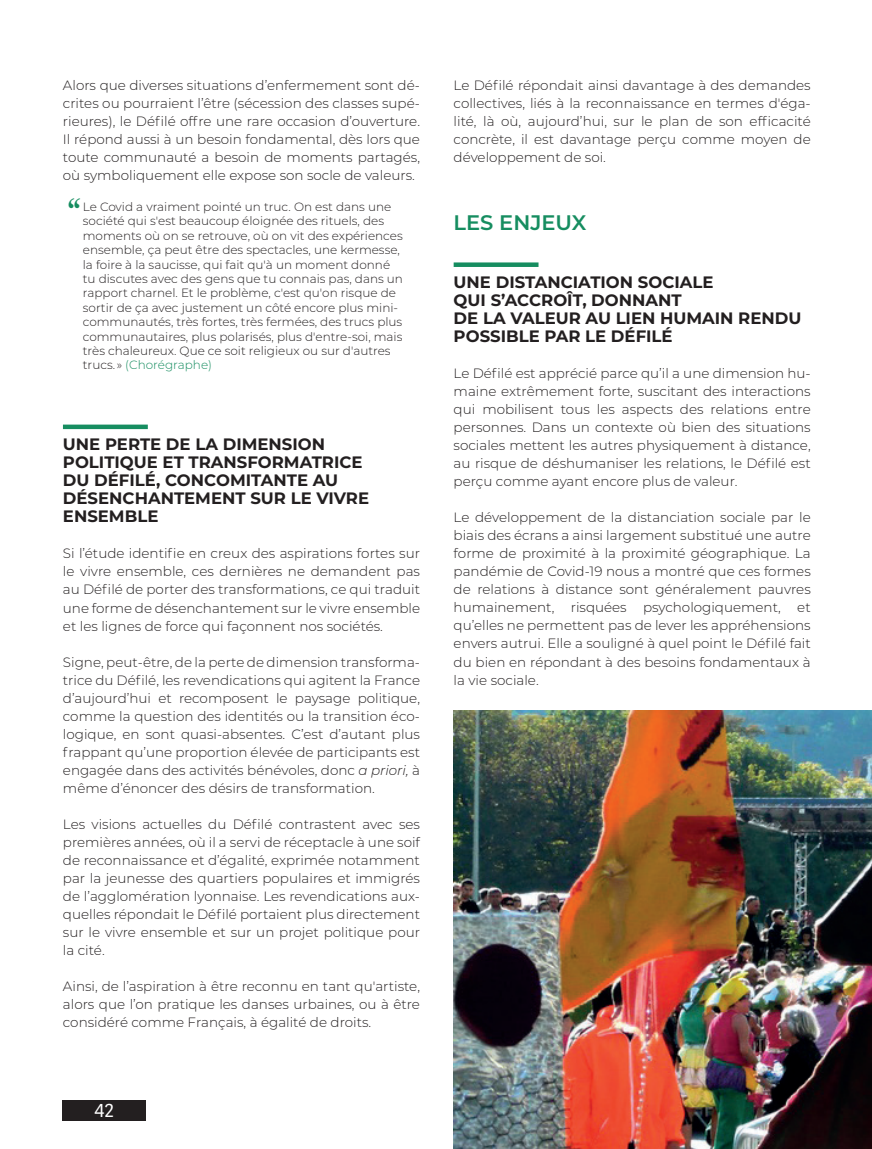
<style>
.page{position:relative;width:872px;height:1149px;background:#fff}
.page>*{position:absolute;margin:0;border:0;box-sizing:border-box;transform-origin:0 0}
.t1{font:600 27.15px "Zapf Intl ITC Std";color:#168d60;scale:.93 1}
.t2{font:600 21px "Montserrat";color:#168d60}
.t3{font:18px "Adelle Sans";color:#fff}
.t4{font:700 16.5px/18px "Montserrat";color:#231f20}
.t5{font:300 13.5px/18px "Montserrat";color:#231f20;text-align:justify}
.t6{font:300 12px/14.4px "Montserrat";color:#231f20}
.s1{color:#168d60}
.s2{font-style:italic}
</style>
<div class="page">
<div style="left:63px;top:1099px;width:83px;height:21px;background:#231f20"></div>
<div style="left:453px;top:262px;width:85px;height:5px;background:#168d60"></div>
<div style="left:63px;top:424px;width:85px;height:5px;background:#168d60"></div>
<img style="left:453px;top:710px;width:419px;height:438px">
<p class="t5" style="left:63px;top:76px;width:358px">Alors que diverses situations d’enfermement sont dé&shy;crites ou pourraient l’être (sécession des classes supé&shy;rieures), le Défilé offre une rare occasion d’ouverture.<br>Il répond aussi à un besoin fondamental, dès lors que toute communauté a besoin de moments partagés, où symboliquement elle expose son socle de valeurs.</p>
<h1 class="t1" style="left:67px;top:193px;width:17px">“</h1>
<p class="t6" style="left:83px;top:199px;width:322px">Le Covid a vraiment pointé un truc. On est dans une société qui s'est beaucoup éloignée des rituels, des moments où on se retrouve, où on vit des expériences ensemble, ça peut être des spectacles, une kermesse, la foire à la saucisse, qui fait qu'à un moment donné tu discutes avec des gens que tu connais pas, dans un rapport charnel. Et le problème, c'est qu'on risque de sortir de ça avec justement un côté encore plus mini&shy;communautés, très fortes, très fermées, des trucs plus communautaires, plus polarisés, plus d'entre-soi, mais très chaleureux. Que ce soit religieux ou sur d'autres trucs. » <span class="s1">(Chorégraphe)</span></p>
<p class="t4" style="left:63px;top:434px;width:308px">UNE PERTE DE LA DIMENSION<br>POLITIQUE ET TRANSFORMATRICE<br>DU DÉFILÉ, CONCOMITANTE AU<br>DÉSENCHANTEMENT SUR LE VIVRE<br>ENSEMBLE</p>
<p class="t5" style="left:63px;top:544px;width:358px">Si l’étude identifie en creux des aspirations fortes sur le vivre ensemble, ces dernières ne demandent pas au Défilé de porter des transformations, ce qui traduit une forme de désenchantement sur le vivre ensemble et les lignes de force qui façonnent nos sociétés.</p>
<p class="t5" style="left:63px;top:652px;width:359px">Signe, peut-être, de la perte de dimension transforma&shy;trice du Défilé, les revendications qui agitent la France d’aujourd’hui et recomposent le paysage politique, comme la question des identités ou la transition éco&shy;logique, en sont quasi-absentes. C’est d’autant plus frappant qu’une proportion élevée de participants est engagée dans des activités bénévoles, donc <span class="s2">a priori,</span> à même d’énoncer des désirs de transformation.</p>
<p class="t5" style="left:63px;top:814px;width:358px">Les visions actuelles du Défilé contrastent avec ses premières années, où il a servi de réceptacle à une soif de reconnaissance et d’égalité, exprimée notamment par la jeunesse des quartiers populaires et immigrés de l’agglomération lyonnaise. Les revendications aux&shy;quelles répondait le Défilé portaient plus directement sur le vivre ensemble et sur un projet politique pour la cité.</p>
<p class="t5" style="left:63px;top:976px;width:358px">Ainsi, de l’aspiration à être reconnu en tant qu'artiste, alors que l’on pratique les danses urbaines, ou à être considéré comme Français, à égalité de droits.</p>
<h3 class="t3" style="left:95px;top:1097px;width:21px">42</h3>
<p class="t5" style="left:453px;top:76px;width:358px">Le Défilé répondait ainsi davantage à des demandes collectives, liés à la reconnaissance en termes d'éga&shy;lité, là où, aujourd’hui, sur le plan de son efficacité concrète, il est davantage perçu comme moyen de développement de soi.</p>
<h2 class="t2" style="left:453px;top:207px;width:134px">LES ENJEUX</h2>
<p class="t4" style="left:453px;top:272px;width:349px">UNE DISTANCIATION SOCIALE<br>QUI S’ACCROÎT, DONNANT<br>DE LA VALEUR AU LIEN HUMAIN RENDU<br>POSSIBLE PAR LE DÉFILÉ</p>
<p class="t5" style="left:453px;top:364px;width:358px">Le Défilé est apprécié parce qu’il a une dimension hu&shy;maine extrêmement forte, suscitant des interactions qui mobilisent tous les aspects des relations entre personnes. Dans un contexte où bien des situations sociales mettent les autres physiquement à distance, au risque de déshumaniser les relations, le Défilé est perçu comme ayant encore plus de valeur.</p>
<p class="t5" style="left:453px;top:508px;width:359px">Le développement de la distanciation sociale par le biais des écrans a ainsi largement substitué une autre forme de proximité à la proximité géographique. La pandémie de Covid-19 nous a montré que ces formes de relations à distance sont généralement pauvres humainement, risquées psychologiquement, et qu’elles ne permettent pas de lever les appréhensions envers autrui. Elle a souligné à quel point le Défilé fait du bien en répondant à des besoins fondamentaux à la vie sociale.</p>
</div>
